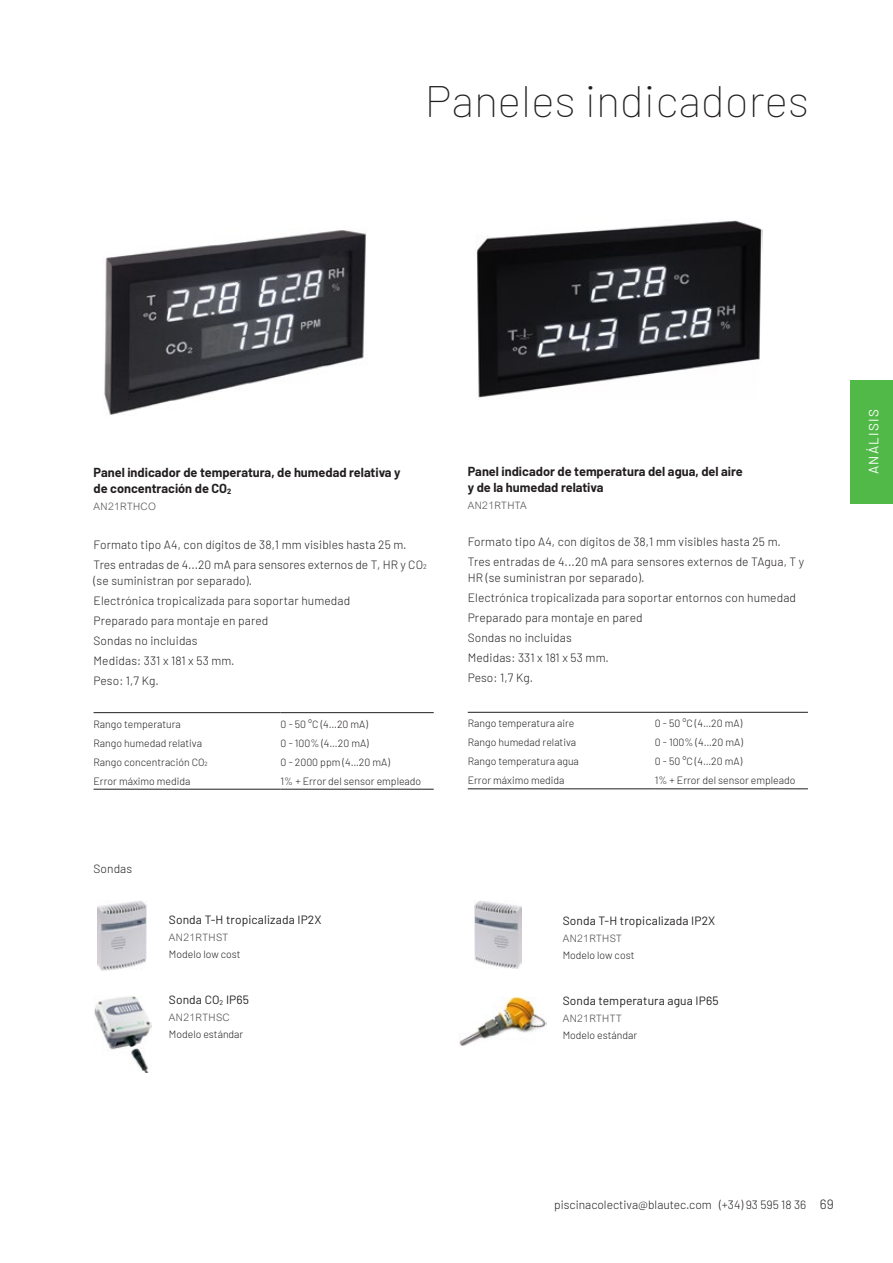
<style>
.page{position:relative;width:893px;height:1263px;background:#fff}
.page>*{position:absolute;margin:0;border:0;box-sizing:border-box;transform-origin:0 0}
.Titol_dret{font:100 45px "Barlow";color:#231f20}
.t1{font:13.5px "Barlow";letter-spacing:.1em;color:#fff}
.Texte_8pt_medium{font:700 12.75px/15.8px "Barlow";color:#231f20}
.Texte_8pt{font:300 12px/15.8px "Barlow";letter-spacing:.01em;color:#231f20}
.Texte_8pt_medium-2{font:12px "Barlow";letter-spacing:.01em;color:#231f20}
.Referencia_7pt{font:300 10.5px "Barlow";color:#231f20}
.Taula_7pt{font:300 10.5px "Barlow";color:#231f20}
.Texte_8pt-2{font:300 10.5px "Barlow";color:#231f20}
.Texte_8pt_medium-3{font:300 10.5px "Barlow";color:#231f20}
.Texte_8pt-3{font:300 10.2px "Arial Nova";letter-spacing:.04em;color:#57585a}
.s1{font-size:7.5px}
.s2{font-size:7.05px}
.s3{font-size:6.15px}
.s4{font-size:13.5px}
</style>
<div class="page">
<div style="left:850px;top:380px;width:43px;height:123px;background:#51b948"></div>
<hr style="left:468px;top:712px;width:187px;height:1px;background:#231f20">
<hr style="left:655px;top:712px;width:153px;height:1px;background:#231f20">
<hr style="left:468px;top:788px;width:187px;height:1px;background:#231f20">
<hr style="left:655px;top:788px;width:153px;height:1px;background:#231f20">
<img style="left:474px;top:901px;width:48px;height:68px">
<img style="left:459px;top:997px;width:87px;height:49px">
<img style="left:476px;top:220px;width:286px;height:178px">
<hr style="left:94px;top:712px;width:187px;height:1px;background:#231f20">
<hr style="left:281px;top:712px;width:153px;height:1px;background:#231f20">
<hr style="left:94px;top:789px;width:187px;height:1px;background:#231f20">
<hr style="left:281px;top:789px;width:153px;height:1px;background:#231f20">
<img style="left:98px;top:901px;width:48px;height:69px">
<img style="left:94px;top:996px;width:57px;height:76px">
<img style="left:104px;top:230px;width:262px;height:185px">
<p class="Titol_dret" style="left:425px;top:69px;width:385px">Paneles indicadores</p>
<p class="Texte_8pt_medium" style="left:94px;top:464px;width:309px">Panel indicador de temperatura, de humedad relativa y de concentración de CO<span class="s1">2</span></p>
<p class="Texte_8pt-3" style="left:94px;top:501px;width:64px">AN21RTHCO</p>
<p class="Texte_8pt" style="left:94px;top:536px;width:315px">Formato tipo A4, con dígitos de 38,1 mm visibles hasta 25 m.</p>
<p class="Texte_8pt" style="left:94px;top:556px;width:335px">Tres entradas de 4...20 mA para sensores externos de T, HR y CO<span class="s2">2 </span>(se suministran por separado).</p>
<p class="Texte_8pt" style="left:94px;top:592px;width:258px">Electrónica tropicalizada para soportar humedad</p>
<p class="Texte_8pt" style="left:94px;top:612px;width:176px">Preparado para montaje en pared</p>
<p class="Texte_8pt" style="left:94px;top:632px;width:105px">Sondas no incluidas</p>
<p class="Texte_8pt" style="left:94px;top:652px;width:143px">Medidas: 331 x 181 x 53 mm.</p>
<p class="Texte_8pt" style="left:94px;top:672px;width:67px">Peso: 1,7 Kg.</p>
<p class="Referencia_7pt" style="left:94px;top:716px;width:89px">Rango temperatura</p>
<p class="Taula_7pt" style="left:281px;top:716px;width:89px">0 - 50 °C (4…20 mA)</p>
<p class="Referencia_7pt" style="left:94px;top:735px;width:110px">Rango humedad relativa</p>
<p class="Taula_7pt" style="left:281px;top:735px;width:90px">0 - 100% (4…20 mA)</p>
<p class="Referencia_7pt" style="left:94px;top:754px;width:116px">Rango concentración CO<span class="s3">2</span></p>
<p class="Taula_7pt" style="left:281px;top:754px;width:111px">0 - 2000 ppm (4…20 mA)</p>
<p class="Referencia_7pt" style="left:94px;top:773px;width:98px">Error máximo medida</p>
<p class="Taula_7pt" style="left:281px;top:773px;width:142px">1% + Error del sensor empleado</p>
<p class="Texte_8pt" style="left:94px;top:860px;width:40px">Sondas</p>
<p class="Texte_8pt_medium-2" style="left:169px;top:911px;width:154px">Sonda T-H tropicalizada IP2X</p>
<p class="Texte_8pt-3" style="left:169px;top:932px;width:61px">AN21RTHST</p>
<p class="Taula_7pt" style="left:169px;top:947px;width:73px">Modelo low cost</p>
<p class="Texte_8pt_medium-2" style="left:169px;top:991px;width:81px">Sonda CO<sub>2</sub> IP65</p>
<p class="Texte_8pt-3" style="left:169px;top:1011px;width:62px">AN21RTHSC</p>
<p class="Texte_8pt-2" style="left:169px;top:1026px;width:76px">Modelo estándar</p>
<p class="Texte_8pt_medium" style="left:468px;top:463px;width:277px">Panel indicador de temperatura del agua, del aire</p>
<p class="Texte_8pt_medium" style="left:468px;top:479px;width:137px">y de la humedad relativa</p>
<p class="Texte_8pt-3" style="left:468px;top:500px;width:60px">AN21RTHTA</p>
<p class="Texte_8pt" style="left:468px;top:533px;width:315px">Formato tipo A4, con dígitos de 38,1 mm visibles hasta 25 m.</p>
<p class="Texte_8pt" style="left:468px;top:553px;width:338px">Tres entradas de 4...20 mA para sensores externos de TAgua, T y<br>HR (se suministran por separado).</p>
<p class="Texte_8pt" style="left:468px;top:589px;width:330px">Electrónica tropicalizada para soportar entornos con humedad</p>
<p class="Texte_8pt" style="left:468px;top:609px;width:176px">Preparado para montaje en pared</p>
<p class="Texte_8pt" style="left:468px;top:629px;width:105px">Sondas no incluidas</p>
<p class="Texte_8pt" style="left:468px;top:649px;width:143px">Medidas: 331 x 181 x 53 mm.</p>
<p class="Texte_8pt" style="left:468px;top:669px;width:67px">Peso: 1,7 Kg.</p>
<p class="Referencia_7pt" style="left:468px;top:716px;width:108px">Rango temperatura aire</p>
<p class="Taula_7pt" style="left:655px;top:716px;width:89px">0 - 50 °C (4…20 mA)</p>
<p class="Referencia_7pt" style="left:468px;top:735px;width:110px">Rango humedad relativa</p>
<p class="Taula_7pt" style="left:655px;top:735px;width:90px">0 - 100% (4…20 mA)</p>
<p class="Referencia_7pt" style="left:468px;top:754px;width:113px">Rango temperatura agua</p>
<p class="Taula_7pt" style="left:655px;top:754px;width:89px">0 - 50 °C (4…20 mA)</p>
<p class="Referencia_7pt" style="left:468px;top:773px;width:98px">Error máximo medida</p>
<p class="Taula_7pt" style="left:655px;top:773px;width:142px">1% + Error del sensor empleado</p>
<p class="Texte_8pt_medium-2" style="left:563px;top:912px;width:154px">Sonda T-H tropicalizada IP2X</p>
<p class="Texte_8pt-3" style="left:563px;top:933px;width:61px">AN21RTHST</p>
<p class="Texte_8pt-2" style="left:563px;top:948px;width:73px">Modelo low cost</p>
<p class="Texte_8pt_medium-2" style="left:563px;top:992px;width:157px">Sonda temperatura agua IP65</p>
<p class="Texte_8pt-3" style="left:563px;top:1012px;width:61px">AN21RTHTT</p>
<p class="Texte_8pt_medium-3" style="left:563px;top:1027px;width:76px">Modelo estándar</p>
<p class="t1" style="left:864px;top:474px;width:67px;rotate:-90deg">ANÁLISIS</p>
<p class="Texte_8pt" style="left:554px;top:1196px;width:281px">piscinacolectiva@blautec.com (+34) 93 595 18 36 <span class="s4">69</span></p>
</div>
